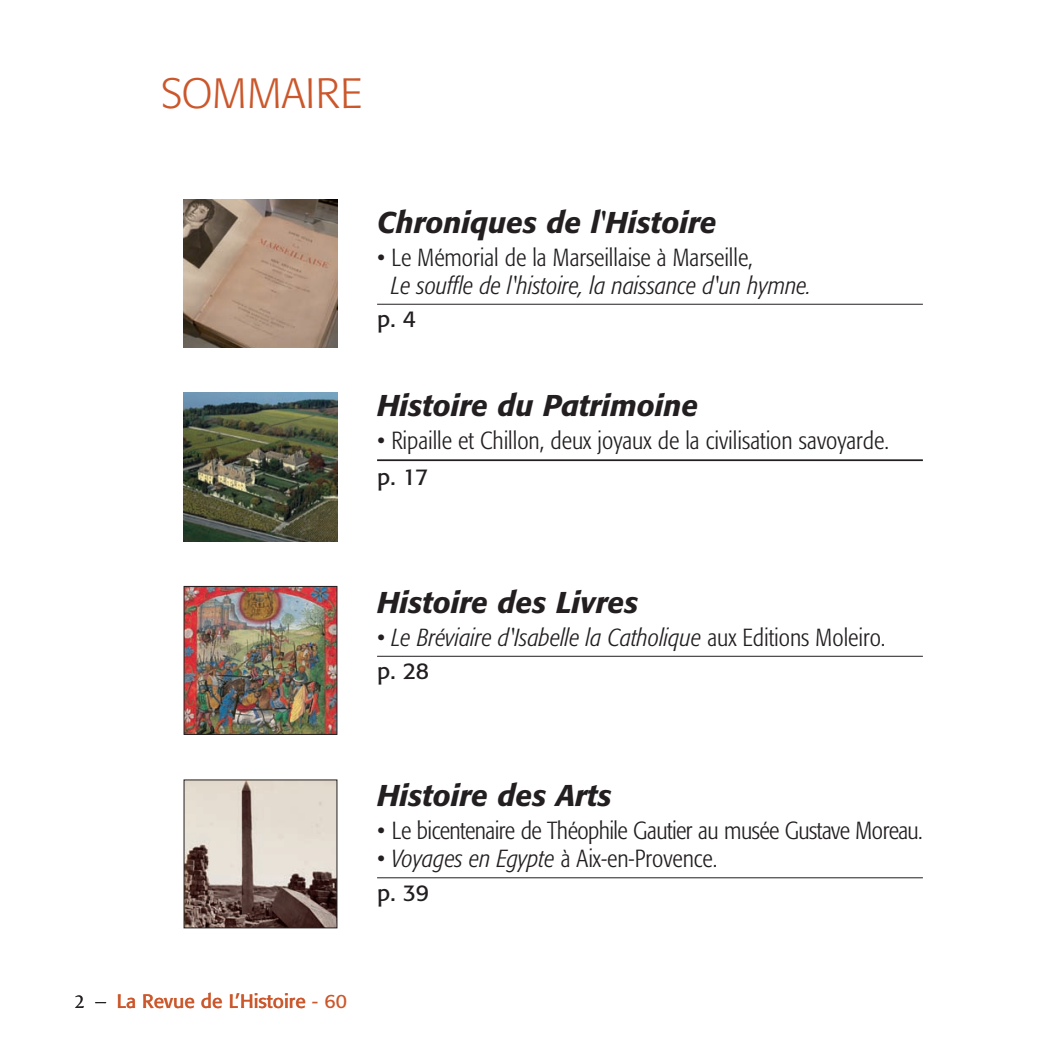
<style>
.page{position:relative;width:1042px;height:1042px;background:#fff}
.page>*{position:absolute;margin:0;border:0;box-sizing:border-box;transform-origin:0 0}
.t1{font:300 42px "Formata";color:#cb572b}
.t2{font:italic 500 29.75px "Formata";color:#231f20}
.t3{font:300 condensed 24.5px "Formata";color:#231f20}
.t4{font:italic 300 condensed 24.5px "Formata";color:#231f20}
.t5{font:300 condensed 24.5px "Formata";letter-spacing:-.02em;color:#231f20}
.t6{font:22.75px "Formata";color:#231f20}
.t7{font:19.25px "Formata";color:#cb572b}
.t8{font:500 19.25px "Berkeley";color:#231f20}
.s1{font-style:normal}
.s2{font-style:italic}
.s3{font-family:"Formata";font-weight:300}
</style>
<div class="page">
<hr style="left:377px;top:304px;width:546px;height:1px;background:#231f20">
<img style="left:186px;top:588px;width:149px;height:145px">
<div style="left:184px;top:586px;width:153px;height:149px;border:1px solid #231f20"></div>
<hr style="left:377px;top:656px;width:546px;height:1px;background:#231f20">
<img style="left:186px;top:781px;width:149px;height:145px">
<div style="left:184px;top:779px;width:153px;height:149px;border:1px solid #231f20"></div>
<hr style="left:377px;top:877px;width:546px;height:1px;background:#231f20">
<img style="left:184px;top:392px;width:153px;height:149px">
<img style="left:184px;top:199px;width:153px;height:149px">
<hr style="left:377px;top:459px;width:546px;height:2px;background:#231f20">
<h1 class="t1" style="left:161px;top:75px;width:203px">SOMMAIRE</h1>
<p class="t2" style="left:377px;top:209px;width:341px">Chroniques de l'Histoire</p>
<p class="t3" style="left:377px;top:247px;width:377px">• Le Mémorial de la Marseillaise à Marseille,</p>
<p class="t4" style="left:391px;top:275px;width:421px">Le souffle de l'histoire, la naissance d'un hymne.</p>
<p class="t6" style="left:377px;top:309px;width:41px">p. 4</p>
<p class="t2" style="left:377px;top:392px;width:322px">Histoire du Patrimoine</p>
<p class="t3" style="left:377px;top:431px;width:513px">• Ripaille et Chillon, deux joyaux de la civilisation savoyarde.</p>
<p class="t6" style="left:377px;top:467px;width:53px">p. 17</p>
<p class="t2" style="left:377px;top:589px;width:263px">Histoire des Livres</p>
<p class="t4" style="left:377px;top:627px;width:510px"><span class="s1">•</span> Le Bréviaire d'Isabelle la Catholique <span class="s1">aux Editions Moleiro.</span></p>
<p class="t6" style="left:377px;top:661px;width:53px">p. 28</p>
<p class="t2" style="left:377px;top:783px;width:236px">Histoire des Arts</p>
<p class="t5" style="left:377px;top:820px;width:547px">• Le bicentenaire de Théophile Gautier au musée Gustave Moreau.</p>
<p class="t3" style="left:377px;top:848px;width:342px">• <span class="s2">Voyages en Egypte</span> à Aix-en-Provence.</p>
<p class="t6" style="left:377px;top:882px;width:53px">p. 39</p>
<p class="t8" style="left:74px;top:994px;width:33px">2 <span class="s3">–</span></p>
<p class="t7" style="left:117px;top:992px;width:232px">La Revue de L’Histoire - 60</p>
</div>
